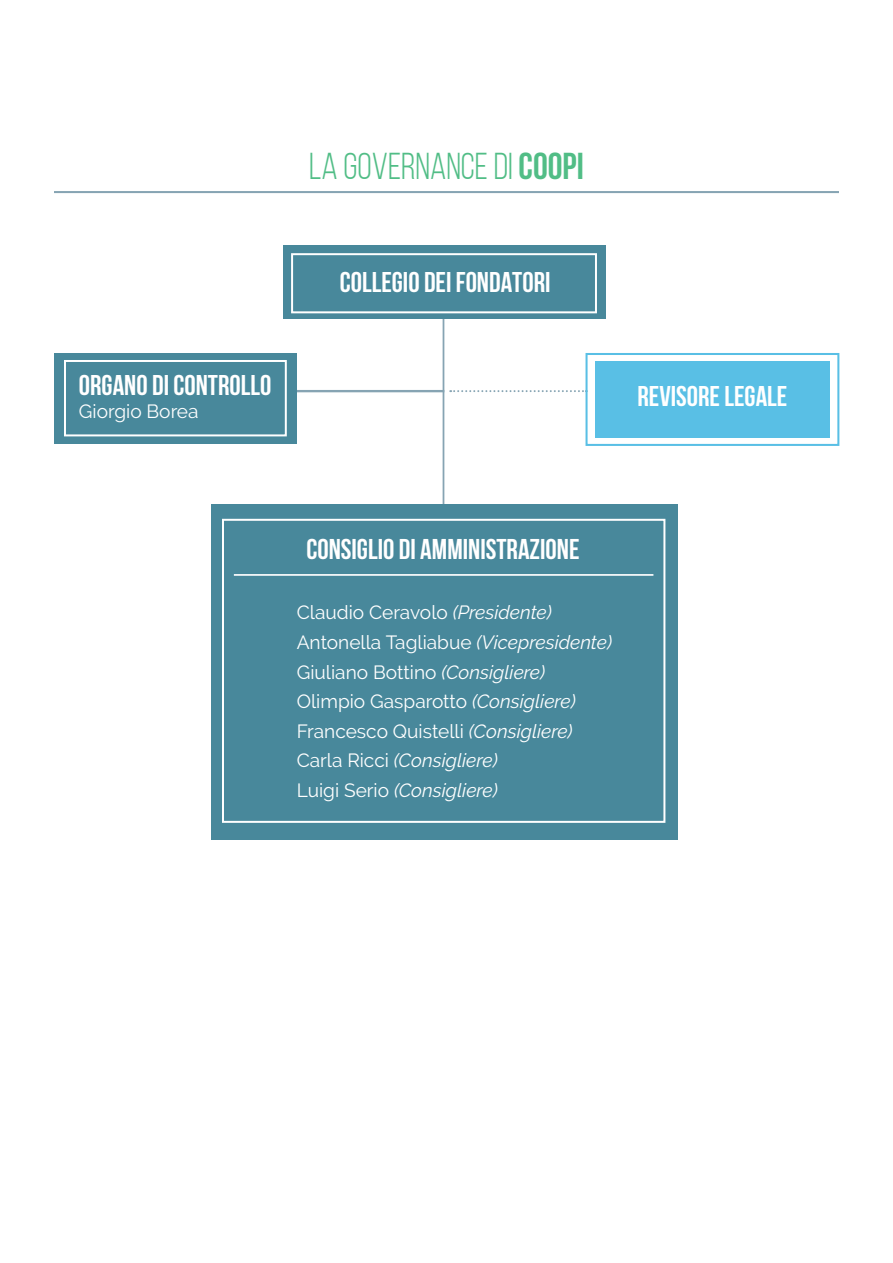
<style>
.page{position:relative;width:893px;height:1263px;background:#fff}
.page>*{position:absolute;margin:0;border:0;box-sizing:border-box;transform-origin:0 0}
.t1{font:37.35px "Bebas Neue";color:#51bd86}
.t2{font:700 28.5px "Bebas Neue";color:#fff}
.t3{font:19.05px/29.5px "Raleway";color:#fff}
.s1{font-weight:700}
.s2{font-style:italic}
</style>
<div class="page">
<hr style="left:443px;top:310px;width:1px;height:258px;background:#86a4b3">
<div style="left:212px;top:504px;width:466px;height:336px;background:#48889b"></div>
<div style="left:222px;top:519px;width:443px;height:304px;border:2px solid #fff"></div>
<svg style="left:450px;top:390px;width:134px;height:2px"></svg>
<div style="left:585px;top:353px;width:254px;height:93px;border:2px solid #59bfe5"></div>
<div style="left:283px;top:246px;width:322px;height:73px;background:#48889b"></div>
<hr style="left:295px;top:390px;width:149px;height:2px;background:#86a4b3">
<div style="left:291px;top:253px;width:306px;height:60px;border:2px solid #fff"></div>
<div style="left:54px;top:353px;width:243px;height:91px;background:#48889b"></div>
<div style="left:64px;top:360px;width:223px;height:76px;border:2px solid #fff"></div>
<div style="left:595px;top:361px;width:235px;height:77px;background:#59bfe5"></div>
<hr style="left:234px;top:574px;width:419px;height:2px;background:#fff">
<hr style="left:54px;top:191px;width:785px;height:2px;background:#86a4b3">
<h2 class="t2" style="left:79px;top:369px;width:194px">ORGANO DI CONTROLLO</h2>
<p class="t3" style="left:79px;top:396px;width:121px">Giorgio Borea</p>
<h1 class="t1" style="left:309px;top:146px;width:276px">LA GOVERNANCE DI <span class="s1">COOPI</span></h1>
<h2 class="t2" style="left:340px;top:267px;width:212px">COLLEGIO DEI FONDATORI</h2>
<h2 class="t2" style="left:637px;top:381px;width:151px">REVISORE LEGALE</h2>
<h2 class="t2" style="left:306px;top:533px;width:275px">CONSIGLIO DI AMMINISTRAZIONE</h2>
<p class="t3" style="left:297px;top:598px;width:317px">Claudio Ceravolo <span class="s2">(Presidente)<br></span>Antonella Tagliabue <span class="s2">(Vicepresidente)<br></span>Giuliano Bottino <span class="s2">(Consigliere)<br></span>Olimpio Gasparotto <span class="s2">(Consigliere)<br></span>Francesco Quistelli <span class="s2">(Consigliere)<br></span>Carla Ricci <span class="s2">(Consigliere)<br></span>Luigi Serio <span class="s2">(Consigliere)</span></p>
</div>
